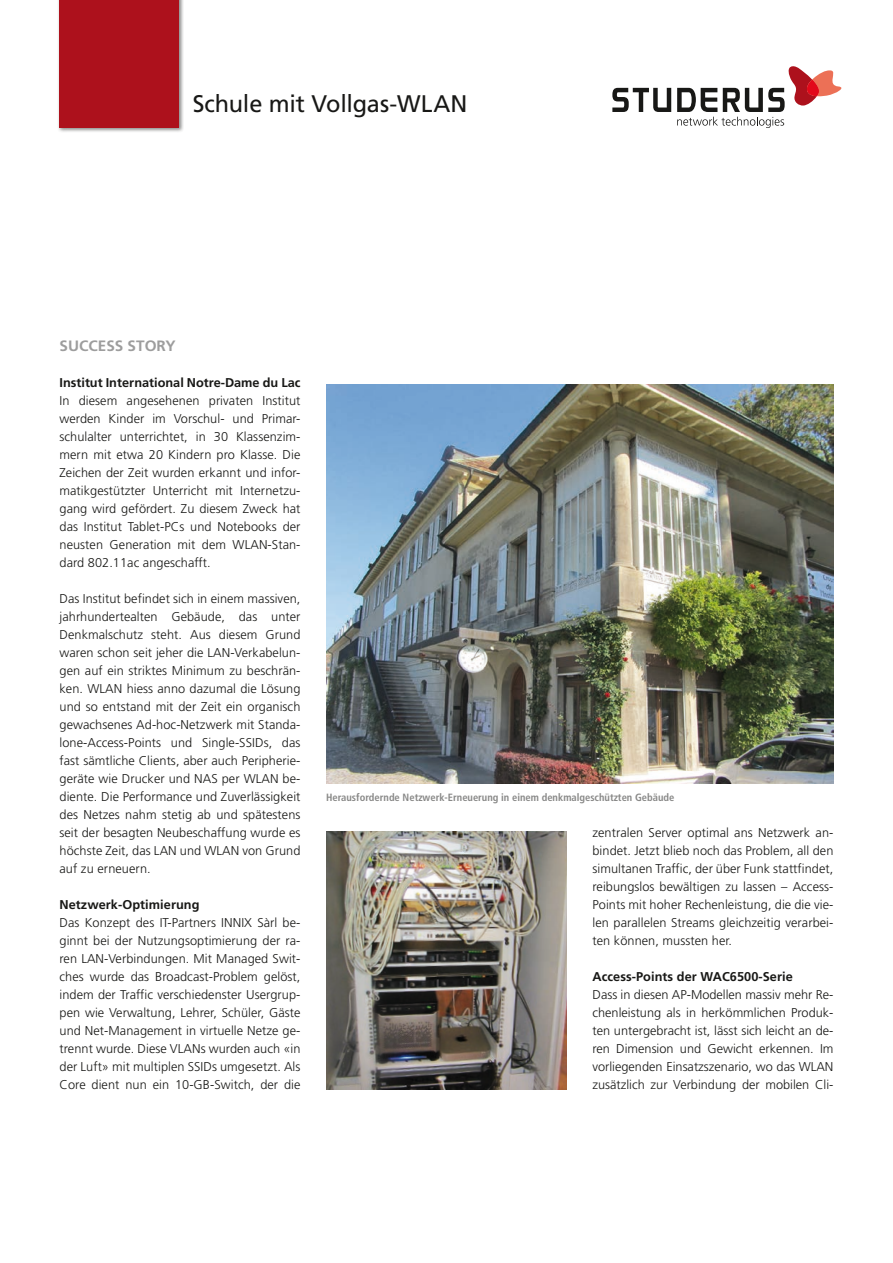
<style>
.page{position:relative;width:893px;height:1263px;background:#fff}
.page>*{position:absolute;margin:0;border:0;box-sizing:border-box;transform-origin:0 0}
.t1{font:24px "Frutiger";letter-spacing:-.01em;color:#181816}
.t2{font:700 15px "Frutiger";color:#9d9d9d}
.t3{font:300 12.75px/18px "Frutiger";letter-spacing:.005em;color:#181816;text-align:justify}
.t4{font:700 12.75px "Frutiger";letter-spacing:.005em;color:#181816}
.t5{font:700 condensed 10.5px "Frutiger";color:#888887}
</style>
<div class="page">
<div style="left:58px;top:0;width:126px;height:133px;background:#181816;opacity:.5"></div>
<div style="left:60px;top:0;width:119px;height:128px;background:#ad111c"></div>
<svg style="left:612px;top:88px;width:59px;height:24px"></svg>
<svg style="left:677px;top:66px;width:164px;height:62px"></svg>
<img style="left:326px;top:385px;width:507px;height:398px">
<img style="left:326px;top:832px;width:241px;height:257px">
<h1 class="t1" style="left:193px;top:90px;width:276px">Schule mit Vollgas-WLAN</h1>
<p class="t2" style="left:60px;top:337px;width:118px">Success Story</p>
<p class="t4" style="left:60px;top:375px;width:242px">Institut International Notre-Dame du Lac</p>
<p class="t3" style="left:60px;top:392px;width:242px">In diesem angesehenen privaten Institut werden Kinder im Vorschul- und Primar&shy;schulalter unterrichtet, in 30 Klassenzim&shy;mern mit etwa 20 Kindern pro Klasse. Die Zeichen der Zeit wurden erkannt und infor&shy;matikgestützter Unterricht mit Internetzu&shy;gang wird gefördert. Zu diesem Zweck hat das Institut Tablet-PCs und Notebooks der neusten Generation mit dem WLAN-Stan&shy;dard 802.11ac angeschafft.</p>
<p class="t3" style="left:60px;top:590px;width:242px">Das Institut befindet sich in einem massiven, jahrhundertealten Gebäude, das unter Denkmalschutz steht. Aus diesem Grund waren schon seit jeher die LAN-Verkabelun&shy;gen auf ein striktes Minimum zu beschrän&shy;ken. WLAN hiess anno dazumal die Lösung und so entstand mit der Zeit ein organisch gewachsenes Ad-hoc-Netzwerk mit Standa&shy;lone-Access-Points und Single-SSIDs, das fast sämtliche Clients, aber auch Peripherie&shy;geräte wie Drucker und NAS per WLAN be&shy;diente. Die Performance und Zuverlässigkeit des Netzes nahm stetig ab und spätestens seit der besagten Neubeschaffung wurde es höchste Zeit, das LAN und WLAN von Grund auf zu erneuern.</p>
<p class="t4" style="left:60px;top:897px;width:142px">Netzwerk-Optimierung</p>
<p class="t3" style="left:60px;top:914px;width:242px">Das Konzept des IT-Partners INNIX Sàrl be&shy;ginnt bei der Nutzungsoptimierung der ra&shy;ren LAN-Verbindungen. Mit Managed Swit&shy;ches wurde das Broadcast-Problem gelöst, indem der Traffic verschiedenster Usergrup&shy;pen wie Verwaltung, Lehrer, Schüler, Gäste und Net-Management in virtuelle Netze ge&shy;trennt wurde. Diese VLANs wurden auch «in der Luft» mit multiplen SSIDs umgesetzt. Als Core dient nun ein 10-GB-Switch, der die</p>
<p class="t5" style="left:326px;top:791px;width:350px">Herausfordernde Netzwerk-Erneuerung in einem denkmalgeschützten Gebäude</p>
<p class="t3" style="left:592px;top:824px;width:242px">zentralen Server optimal ans Netzwerk an&shy;bindet. Jetzt blieb noch das Problem, all den simultanen Traffic, der über Funk stattfindet, reibungslos bewältigen zu lassen – Access-Points mit hoher Rechenleistung, die die vie&shy;len parallelen Streams gleichzeitig verarbei&shy;ten können, mussten her.</p>
<p class="t4" style="left:592px;top:969px;width:202px">Access-Points der WAC6500-Serie</p>
<p class="t3" style="left:592px;top:986px;width:242px">Dass in diesen AP-Modellen massiv mehr Re&shy;chenleistung als in herkömmlichen Produk&shy;ten untergebracht ist, lässt sich leicht an de&shy;ren Dimension und Gewicht erkennen. Im vorliegenden Einsatzszenario, wo das WLAN zusätzlich zur Verbindung der mobilen Cli-</p>
</div>
